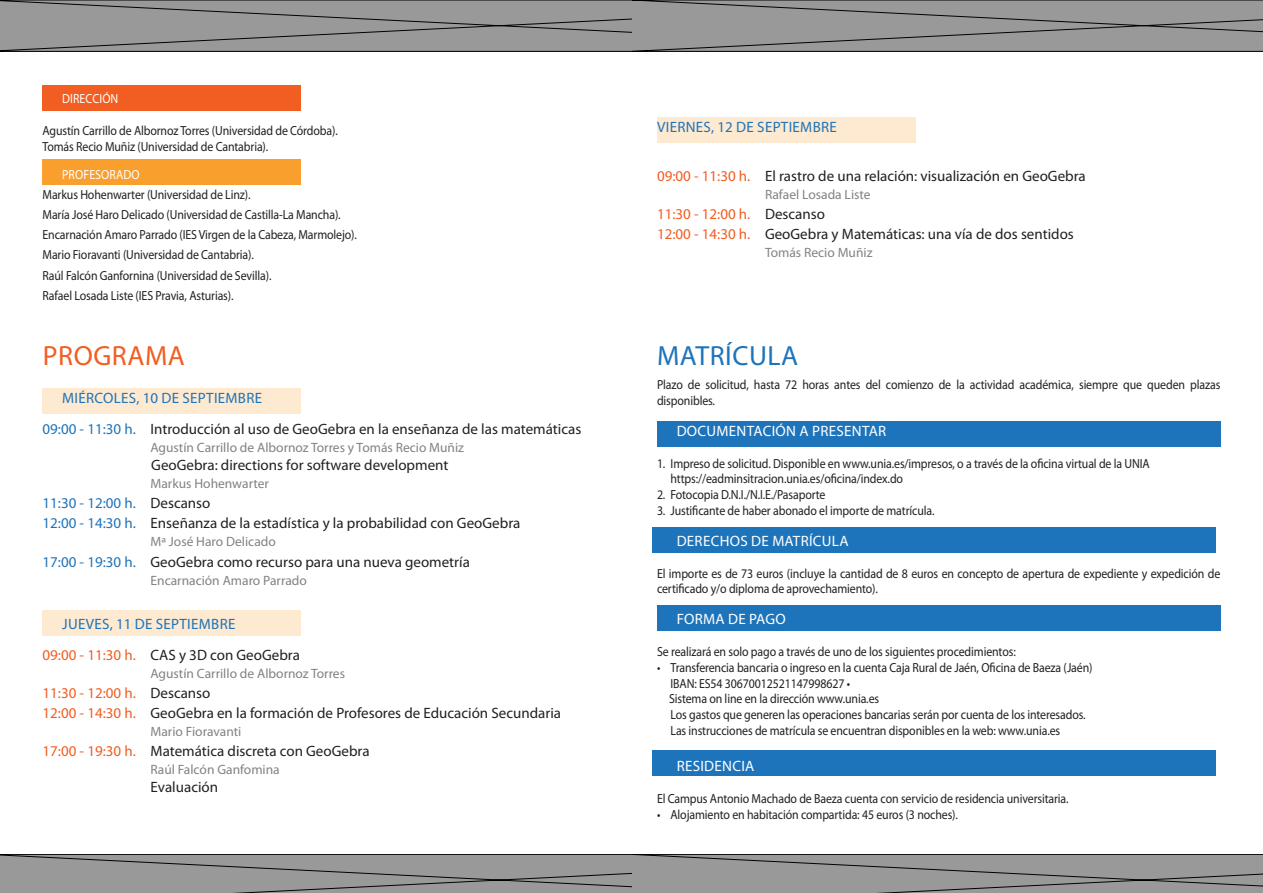
<style>
.page{position:relative;width:1263px;height:893px;background:#fff}
.page>*{position:absolute;margin:0;border:0;box-sizing:border-box;transform-origin:0 0}
.t1{font:27.75px "Myriad Pro";letter-spacing:.02em;color:#1e74bb}
.t2{font:27.75px "Myriad Pro";letter-spacing:.02em;color:#f25d21}
.t3{font:15px "Myriad Pro";color:#231f20}
.t4{font:15px "Myriad Pro";letter-spacing:.02em;color:#1e74bb}
.t5{font:15px "Myriad Pro";letter-spacing:.02em;color:#fff}
.t6{font:15px "Myriad Pro";color:#f25d21}
.t7{font:15px "Myriad Pro";color:#1e74bb}
.t8{font:13.5px "Myriad Pro";color:#808285}
.t9{font:13.2px/15.9px "Myriad Pro";letter-spacing:-.01em;color:#231f20;scale:.9 1}
.t10{font:13.2px "Myriad Pro";letter-spacing:.01em;color:#fff;scale:.9 1}
.s1{color:#1e74bb}
.s2{color:#231f20}
.s3{color:#f25d21}
</style>
<div class="page">
<div style="left:43px;top:85px;width:258px;height:26px;background:#f25d21"></div>
<div style="left:43px;top:159px;width:258px;height:26px;background:#f99f2d"></div>
<div style="left:43px;top:389px;width:258px;height:25px;background:#feead1"></div>
<div style="left:657px;top:117px;width:258px;height:25px;background:#feead1"></div>
<div style="left:43px;top:610px;width:258px;height:26px;background:#feead1"></div>
<svg style="left:0;top:0;width:1263px;height:51px;background:#919191"></svg>
<svg style="left:0;top:854px;width:1263px;height:39px;background:#8f8f8f"></svg>
<div style="left:657px;top:421px;width:563px;height:25px;background:#1e74bb"></div>
<div style="left:653px;top:527px;width:563px;height:25px;background:#1e74bb"></div>
<div style="left:657px;top:605px;width:563px;height:25px;background:#1e74bb"></div>
<div style="left:653px;top:750px;width:563px;height:26px;background:#1e74bb"></div>
<p class="t10" style="left:62px;top:90px;width:64px">DIRECCIÓN</p>
<p class="t9" style="left:43px;top:122px;width:330px">Agustín Carrillo de Albornoz Torres (Universidad de Córdoba).</p>
<p class="t9" style="left:43px;top:138px;width:252px">Tomás Recio Muñiz (Universidad de Cantabria).</p>
<p class="t10" style="left:62px;top:167px;width:88px">PROFESORADO</p>
<p class="t9" style="left:43px;top:187px;width:233px">Markus Hohenwarter (Universidad de Linz).</p>
<p class="t9" style="left:43px;top:207px;width:333px">María José Haro Delicado (Universidad de Castilla-La Mancha).</p>
<p class="t9" style="left:43px;top:227px;width:351px">Encarnación Amaro Parrado (IES Virgen de la Cabeza, Marmolejo).</p>
<p class="t9" style="left:43px;top:247px;width:236px">Mario Fioravanti (Universidad de Cantabria).</p>
<p class="t9" style="left:43px;top:267px;width:256px">Raúl Falcón Ganfornina (Universidad de Sevilla).</p>
<p class="t9" style="left:43px;top:287px;width:214px">Rafael Losada Liste (IES Pravia, Asturias).</p>
<p class="t2" style="left:43px;top:339px;width:143px">PROGRAMA</p>
<p class="t4" style="left:62px;top:389px;width:201px">MIÉRCOLES, 10 DE SEPTIEMBRE</p>
<p class="t3" style="left:43px;top:420px;width:540px"><span class="s1">09:00 - 11:30 h.</span> Introducción al uso de GeoGebra en la enseñanza de las matemáticas</p>
<p class="t8" style="left:151px;top:439px;width:315px">Agustín Carrillo de Albornoz Torres y Tomás Recio Muñiz</p>
<p class="t3" style="left:151px;top:456px;width:299px">GeoGebra: directions for software development</p>
<p class="t8" style="left:151px;top:475px;width:120px">Markus Hohenwarter</p>
<p class="t7" style="left:43px;top:494px;width:169px">11:30 - 12:00 h. <span class="s2">Descanso</span></p>
<p class="t3" style="left:43px;top:514px;width:479px"><span class="s1">12:00 - 14:30 h.</span> Enseñanza de la estadística y la probabilidad con GeoGebra</p>
<p class="t8" style="left:151px;top:534px;width:127px">Mª José Haro Delicado</p>
<p class="t3" style="left:43px;top:552px;width:429px"><span class="s1">17:00 - 19:30 h.</span> GeoGebra como recurso para una nueva geometría</p>
<p class="t8" style="left:151px;top:572px;width:158px">Encarnación Amaro Parrado</p>
<p class="t4" style="left:62px;top:615px;width:175px">JUEVES, 11 DE SEPTIEMBRE</p>
<p class="t3" style="left:43px;top:645px;width:259px"><span class="s3">09:00 - 11:30 h.</span> CAS y 3D con GeoGebra</p>
<p class="t8" style="left:151px;top:665px;width:196px">Agustín Carrillo de Albornoz Torres</p>
<p class="t6" style="left:43px;top:684px;width:169px">11:30 - 12:00 h. <span class="s2">Descanso</span></p>
<p class="t3" style="left:43px;top:704px;width:520px"><span class="s3">12:00 - 14:30 h.</span> GeoGebra en la formación de Profesores de Educación Secundaria</p>
<p class="t8" style="left:151px;top:723px;width:92px">Mario Fioravanti</p>
<p class="t3" style="left:43px;top:742px;width:329px"><span class="s3">17:00 - 19:30 h.</span> Matemática discreta con GeoGebra</p>
<p class="t8" style="left:151px;top:761px;width:131px">Raúl Falcón Ganfomina</p>
<p class="t3" style="left:151px;top:778px;width:69px">Evaluación</p>
<p class="t4" style="left:657px;top:118px;width:181px">VIERNES, 12 DE SEPTIEMBRE</p>
<p class="t3" style="left:657px;top:167px;width:430px"><span class="s3">09:00 - 11:30 h.</span> El rastro de una relación: visualización en GeoGebra</p>
<p class="t8" style="left:765px;top:186px;width:107px">Rafael Losada Liste</p>
<p class="t6" style="left:657px;top:205px;width:169px">11:30 - 12:00 h. <span class="s2">Descanso</span></p>
<p class="t3" style="left:657px;top:225px;width:418px"><span class="s3">12:00 - 14:30 h.</span> GeoGebra y Matemáticas: una vía de dos sentidos</p>
<p class="t8" style="left:765px;top:244px;width:109px">Tomás Recio Muñiz</p>
<p class="t1" style="left:657px;top:339px;width:143px">MATRÍCULA</p>
<p class="t9" style="left:657px;top:377px;width:627px">Plazo de solicitud, hasta 72 horas antes del comienzo de la actividad académica, siempre que queden plazas disponibles.</p>
<p class="t5" style="left:677px;top:422px;width:211px">DOCUMENTACIÓN A PRESENTAR</p>
<p class="t9" style="left:657px;top:455px;width:549px">1. Impreso de solicitud. Disponible en www.unia.es/impresos, o a través de la oficina virtual de la UNIA</p>
<p class="t9" style="left:670px;top:471px;width:260px">https://eadminsitracion.unia.es/oficina/index.do</p>
<p class="t9" style="left:657px;top:487px;width:189px">2. Fotocopia D.N.I./N.I.E./Pasaporte</p>
<p class="t9" style="left:657px;top:502px;width:310px">3. Justificante de haber abonado el importe de matrícula.</p>
<p class="t5" style="left:677px;top:532px;width:173px">DERECHOS DE MATRÍCULA</p>
<p class="t9" style="left:657px;top:565px;width:627px">El importe es de 73 euros (incluye la cantidad de 8 euros en concepto de apertura de expediente y expedición de certificado y/o diploma de aprovechamiento).</p>
<p class="t5" style="left:677px;top:610px;width:111px">FORMA DE PAGO</p>
<p class="t9" style="left:657px;top:643px;width:400px">Se realizará en solo pago a través de uno de los siguientes procedimientos:</p>
<p class="t9" style="left:670px;top:659px;width:470px;text-indent:-14px">• Transferencia bancaria o ingreso en la cuenta Caja Rural de Jaén, Oficina de Baeza (Jaén)<br>IBAN: ES54 30670012521147998627 •</p>
<p class="t9" style="left:669px;top:691px;width:235px">Sistema on line en la dirección www.unia.es</p>
<p class="t9" style="left:670px;top:707px;width:463px">Los gastos que generen las operaciones bancarias serán por cuenta de los interesados.</p>
<p class="t9" style="left:670px;top:722px;width:434px">Las instrucciones de matrícula se encuentran disponibles en la web: www.unia.es</p>
<p class="t5" style="left:677px;top:757px;width:79px">RESIDENCIA</p>
<p class="t9" style="left:657px;top:790px;width:459px">El Campus Antonio Machado de Baeza cuenta con servicio de residencia universitaria.</p>
<p class="t9" style="left:657px;top:806px;width:336px">• Alojamiento en habitación compartida: 45 euros (3 noches).</p>
</div>
